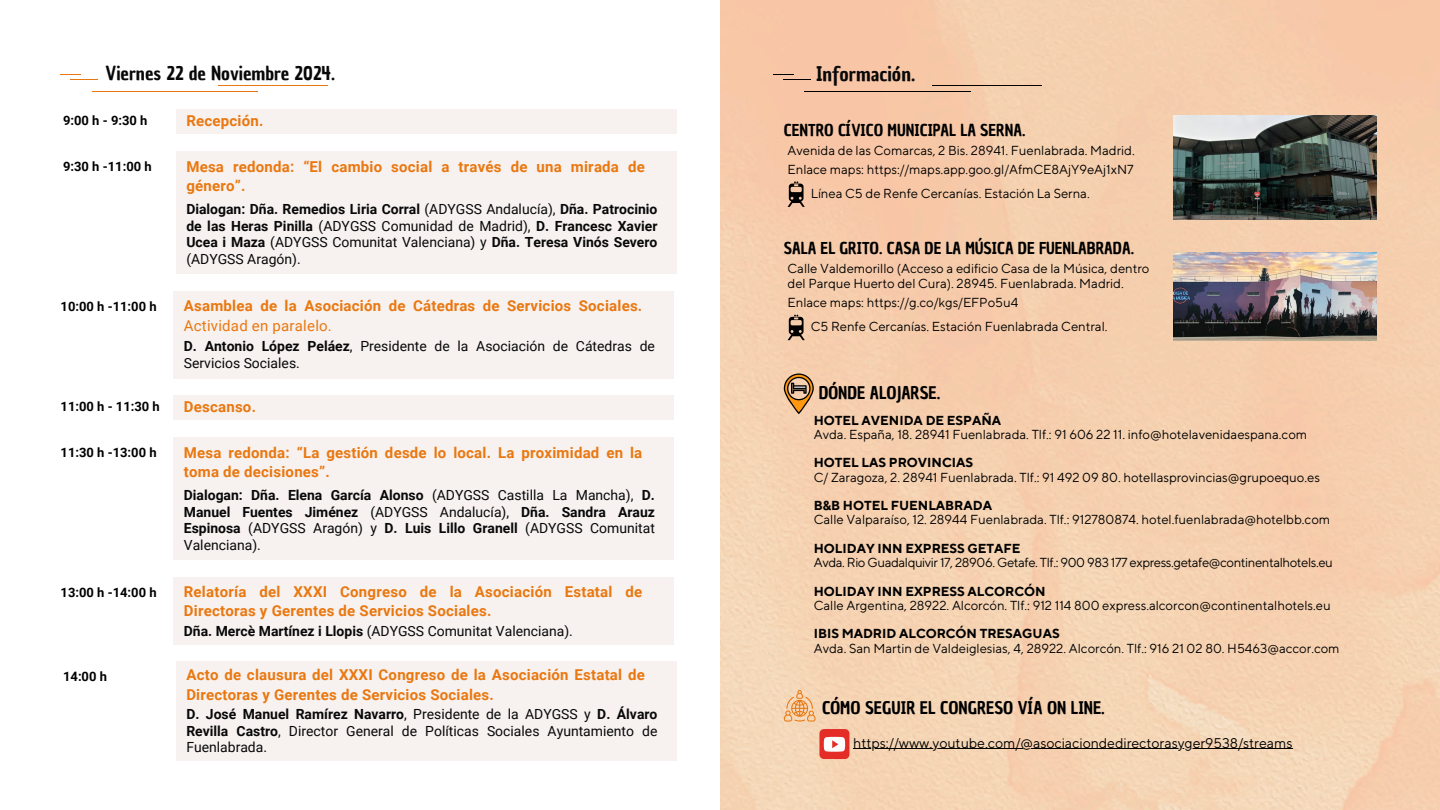
<style>
.page{position:relative;width:1440px;height:810px;background:#fff}
.page>*{position:absolute;margin:0;border:0;box-sizing:border-box;transform-origin:0 0}
.t1{font:19.8px "Chau Philomene One";color:#080809}
.t2{font:18.7px "Chau Philomene One";color:#080809}
.t3{font:17px "Chau Philomene One";color:#000}
.t4{font:16px "Chau Philomene One";color:#000}
.t5{font:700 15px/19.5px "Roboto";letter-spacing:.015em;color:#e97810}
.t6{font:700 14px/16.5px "Roboto";color:#080809;text-align:justify}
.t7{font:14px/16.5px "Roboto";color:#080809}
.t8{font:14px "TT Norms Pro";color:#000}
.t9{font:13px/15px "TT Norms Pro";color:#000}
.t10{font:700 13px "TT Norms Pro";color:#000}
.t11{font:13px "TT Norms Pro";letter-spacing:-.03em;color:#000}
.t12{font:700 13px "Roboto";color:#000}
.s1{font-weight:400}
.s2{font-weight:700}
</style>
<div class="page">
<img style="left:720px;top:1px;width:720px;height:809px">
<hr style="left:92px;top:91px;width:166px;height:1px;background:#e97810">
<hr style="left:218px;top:85px;width:110px;height:1px;background:#e97810">
<svg style="left:60px;top:74px;width:38px;height:6px"></svg>
<div style="left:176px;top:109px;width:500px;height:25px;background:#f7f1f0"></div>
<div style="left:176px;top:151px;width:500px;height:123px;background:#f7f1f0"></div>
<div style="left:173px;top:291px;width:501px;height:87px;background:#f7f1f0"></div>
<div style="left:173px;top:395px;width:501px;height:25px;background:#f7f1f0"></div>
<div style="left:173px;top:437px;width:501px;height:123px;background:#f7f1f0"></div>
<div style="left:173px;top:577px;width:501px;height:67px;background:#f7f1f0"></div>
<div style="left:176px;top:662px;width:500px;height:99px;background:#f7f1f0"></div>
<hr style="left:805px;top:91px;width:166px;height:1px;background:#000">
<hr style="left:932px;top:85px;width:110px;height:1px;background:#000">
<svg style="left:773px;top:74px;width:38px;height:6px"></svg>
<svg style="left:788px;top:181px;width:17px;height:26px"></svg>
<svg style="left:788px;top:315px;width:17px;height:25px"></svg>
<img style="left:1173px;top:115px;width:203px;height:105px">
<img style="left:1173px;top:253px;width:203px;height:87px">
<svg style="left:784px;top:373px;width:30px;height:41px"></svg>
<svg style="left:784px;top:690px;width:31px;height:32px"></svg>
<div style="left:819px;top:729px;width:30px;height:30px;background:#e52d27;border-radius:5px"></div>
<svg style="left:824px;top:737px;width:21px;height:15px"></svg>
<hr style="left:853px;top:749px;width:439px;height:1px;background:#000">
<h1 class="t2" style="left:106px;top:60px;width:231px">Viernes 22 de Noviembre 2024.</h1>
<h5 class="t12" style="left:63px;top:113px;width:86px">9:00 h - 9:30 h</h5>
<p class="t5" style="left:186px;top:111px;width:79px">Recepción.</p>
<p class="t5" style="left:186px;top:157px;width:460px">Mesa redonda: “El cambio social a través de una mirada de género”.</p>
<h5 class="t6" style="left:186px;top:201px;width:473px">Dialogan: Dña. Remedios Liria Corral <span class="s1">(ADYGSS Andalucía),</span> Dña. Patrocinio de las Heras Pinilla <span class="s1">(ADYGSS Comunidad de Madrid),</span> D. Francesc Xavier Ucea i Maza <span class="s1">(ADYGSS Comunitat Valenciana) y</span> Dña. Teresa Vinós Severo <span class="s1">(ADYGSS Aragón).</span></h5>
<p class="t12" style="left:63px;top:159px;width:90px">9:30 h -11:00 h</p>
<p class="t12" style="left:61px;top:299px;width:98px">10:00 h -11:00 h</p>
<h4 class="t5" style="left:184px;top:296px;width:460px">Asamblea de la Asociación de Cátedras de Servicios Sociales.<br><span class="s1">Actividad en paralelo.</span></h4>
<h5 class="t7" style="left:184px;top:338px;width:473px"><span class="s2">D. Antonio López Peláez</span>, Presidente de la Asociación de Cátedras de<br>Servicios Sociales.</h5>
<h5 class="t12" style="left:61px;top:399px;width:101px">11:00 h - 11:30 h</h5>
<h4 class="t5" style="left:184px;top:397px;width:74px">Descanso.</h4>
<p class="t5" style="left:184px;top:443px;width:460px">Mesa redonda: “La gestión desde lo local. La proximidad en la toma de decisiones”.</p>
<h5 class="t6" style="left:184px;top:487px;width:473px">Dialogan: Dña. Elena García Alonso <span class="s1">(ADYGSS Castilla La Mancha),</span> D.<br>Manuel Fuentes Jiménez <span class="s1">(ADYGSS Andalucía),</span> Dña. Sandra Arauz Espinosa <span class="s1">(ADYGSS Aragón) y</span> D. Luis Lillo Granell <span class="s1">(ADYGSS Comunitat Valenciana).</span></h5>
<p class="t12" style="left:61px;top:445px;width:98px">11:30 h -13:00 h</p>
<p class="t12" style="left:61px;top:585px;width:98px">13:00 h -14:00 h</p>
<p class="t12" style="left:63px;top:669px;width:45px">14:00 h</p>
<h4 class="t5" style="left:184px;top:582px;width:460px">Relatoría del XXXI Congreso de la Asociación Estatal de<br>Directoras y Gerentes de Servicios Sociales.</h4>
<h5 class="t7" style="left:184px;top:623px;width:391px"><span class="s2">Dña. Mercè Martínez i Llopis</span> (ADYGSS Comunitat Valenciana).</h5>
<h4 class="t5" style="left:186px;top:665px;width:460px">Acto de clausura del XXXI Congreso de la Asociación Estatal de<br>Directoras y Gerentes de Servicios Sociales.</h4>
<h5 class="t7" style="left:186px;top:706px;width:473px;text-align:justify"><span class="s2">D. José Manuel Ramírez Navarro</span>, Presidente de la ADYGSS y <span class="s2">D. Álvaro Revilla Castro</span>, Director General de Políticas Sociales Ayuntamiento de Fuenlabrada.</h5>
<p class="t1" style="left:816px;top:61px;width:101px">Información.</p>
<h1 class="t4" style="left:784px;top:120px;width:243px">CENTRO CÍVICO MUNICIPAL LA SERNA.</h1>
<p class="t9" style="left:788px;top:143px;width:349px">Avenida de las Comarcas, 2 Bis. 28941. Fuenlabrada. Madrid.</p>
<p class="t9" style="left:811px;top:186px;width:281px">Línea C5 de Renfe Cercanías. Estación La Serna.</p>
<h2 class="t9" style="left:788px;top:163px;width:348px">Enlace maps: https://maps.app.goo.gl/AfmCE8AjY9eAj1xN7</h2>
<p class="t4" style="left:784px;top:238px;width:352px">SALA EL GRITO. CASA DE LA MÚSICA DE FUENLABRADA.</p>
<p class="t9" style="left:788px;top:262px;width:363px">Calle Valdemorillo (Acceso a edificio Casa de la Música, dentro del Parque Huerto del Cura). 28945. Fuenlabrada. Madrid.</p>
<p class="t9" style="left:811px;top:320px;width:298px">C5 Renfe Cercanías. Estación Fuenlabrada Central.</p>
<h2 class="t9" style="left:788px;top:296px;width:232px">Enlace maps: https://g.co/kgs/EFPo5u4</h2>
<p class="t3" style="left:819px;top:382px;width:123px">DÓNDE ALOJARSE.</p>
<p class="t10" style="left:814px;top:412px;width:189px">HOTEL AVENIDA DE ESPAÑA</p>
<p class="t9" style="left:814px;top:427px;width:495px">Avda. España, 18. 28941 Fuenlabrada. Tlf.: 91 606 22 11. info@hotelavenidaespana.com</p>
<p class="t10" style="left:814px;top:455px;width:161px">HOTEL LAS PROVINCIAS</p>
<p class="t9" style="left:814px;top:470px;width:508px">C/ Zaragoza, 2. 28941 Fuenlabrada. Tlf.: 91 492 09 80. hotellasprovincias@grupoequo.es</p>
<p class="t10" style="left:814px;top:498px;width:180px">B&amp;B HOTEL FUENLABRADA</p>
<p class="t9" style="left:814px;top:513px;width:518px">Calle Valparaíso, 12. 28944 Fuenlabrada. Tlf.: 912780874. hotel.fuenlabrada@hotelbb.com</p>
<p class="t10" style="left:814px;top:540px;width:208px">HOLIDAY INN EXPRESS GETAFE</p>
<p class="t11" style="left:814px;top:555px;width:521px">Avda. Rio Guadalquivir 17, 28906. Getafe. Tlf.: 900 983 177 express.getafe@continentalhotels.eu</p>
<p class="t10" style="left:814px;top:583px;width:233px">HOLIDAY INN EXPRESS ALCORCÓN</p>
<p class="t9" style="left:814px;top:598px;width:518px">Calle Argentina, 28922. Alcorcón. Tlf.: 912 114 800 express.alcorcon@continentalhotels.eu</p>
<p class="t10" style="left:814px;top:626px;width:247px">IBIS MADRID ALCORCÓN TRESAGUAS</p>
<p class="t9" style="left:814px;top:641px;width:527px">Avda. San Martin de Valdeiglesias, 4, 28922. Alcorcón. Tlf.: 916 21 02 80. H5463@accor.com</p>
<p class="t3" style="left:822px;top:697px;width:284px">CÓMO SEGUIR EL CONGRESO VÍA ON LINE.</p>
<p class="t8" style="left:853px;top:734px;width:441px">https://www.youtube.com/@asociaciondedirectorasyger9538/streams</p>
</div>
